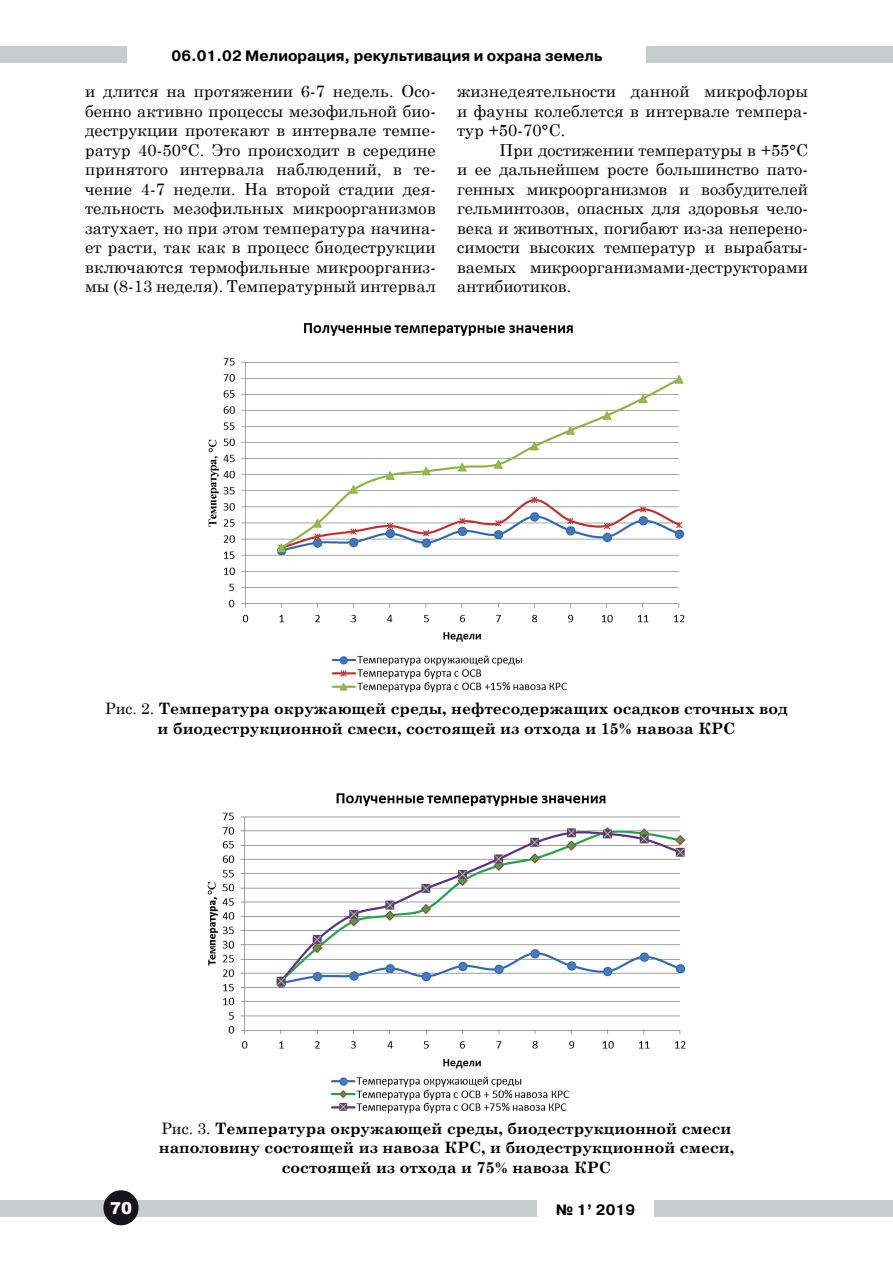
<style>
.page{position:relative;width:893px;height:1263px;background:#fff}
.page>*{position:absolute;margin:0;border:0;box-sizing:border-box;transform-origin:0 0}
.t1{font:16.5px/19.5px "Century Schoolbook";letter-spacing:.01em;color:#000;text-align:justify}
.t2{font:900 16.5px "Arial";color:#fff}
.t3{font:700 15.75px/19.5px "Century Schoolbook";color:#000;text-align:center}
.t4{font:700 15px "Pragmatica C";color:#000}
.s1{font-weight:400}
</style>
<div class="page">
<div style="left:655px;top:1200px;width:238px;height:16px;background:#c7cccd"></div>
<div style="left:0;top:1200px;width:536px;height:16px;background:#c7cccd"></div>
<svg style="left:103px;top:1190px;width:36px;height:36px"></svg>
<div style="left:0;top:46px;width:893px;height:16px;background:#c7cccd"></div>
<div style="left:128px;top:46px;width:518px;height:16px;background:#fff"></div>
<img style="left:208px;top:323px;width:477px;height:370px">
<img style="left:207px;top:793px;width:479px;height:320px">
<p class="t4" style="left:172px;top:47px;width:432px">06.01.02 Мелиорация, рекультивация и охрана земель</p>
<p class="t1" style="left:85px;top:80px;width:352px">и длится на протяжении 6‑7 недель. Осо&shy;бенно активно процессы мезофильной био&shy;деструкции протекают в интервале темпе&shy;ратур 40‑50°C. Это происходит в середине принятого интервала наблюдений, в те&shy;чение 4‑7 недели. На второй стадии дея&shy;тельность мезофильных микроорганизмов затухает, но при этом температура начина&shy;ет расти, так как в процесс биодеструкции включаются термофильные микроорганиз&shy;мы (8‑13 неделя). Температурный интервал</p>
<p class="t1" style="left:457px;top:80px;width:352px">жизнедеятельности данной микрофлоры и фауны колеблется в интервале темпера&shy;тур +50‑70°C.</p>
<p class="t1" style="left:457px;top:139px;width:352px;text-indent:43px">При достижении температуры в +55°C и ее дальнейшем росте большинство пато&shy;генных микроорганизмов и возбудителей гельминтозов, опасных для здоровья чело&shy;века и животных, погибают из-за неперено&shy;симости высоких температур и вырабаты&shy;ваемых микроорганизмами-деструкторами антибиотиков.</p>
<p class="t3" style="left:105px;top:698px;width:684px"><span class="s1">Рис. 2.</span> Температура окружающей среды, нефтесодержащих осадков сточных вод и биодеструкционной смеси, состоящей из отхода и 15% навоза КРС</p>
<p class="t3" style="left:159px;top:1117px;width:577px"><span class="s1">Рис. 3.</span> Температура окружающей среды, биодеструкционной смеси наполовину состоящей из навоза КРС, и биодеструкционной смеси, состоящей из отхода и 75% навоза КРС</p>
<p class="t2" style="left:110px;top:1196px;width:24px">70</p>
<p class="t4" style="left:556px;top:1202px;width:81px">¹ 1’ 2019</p>
</div>
